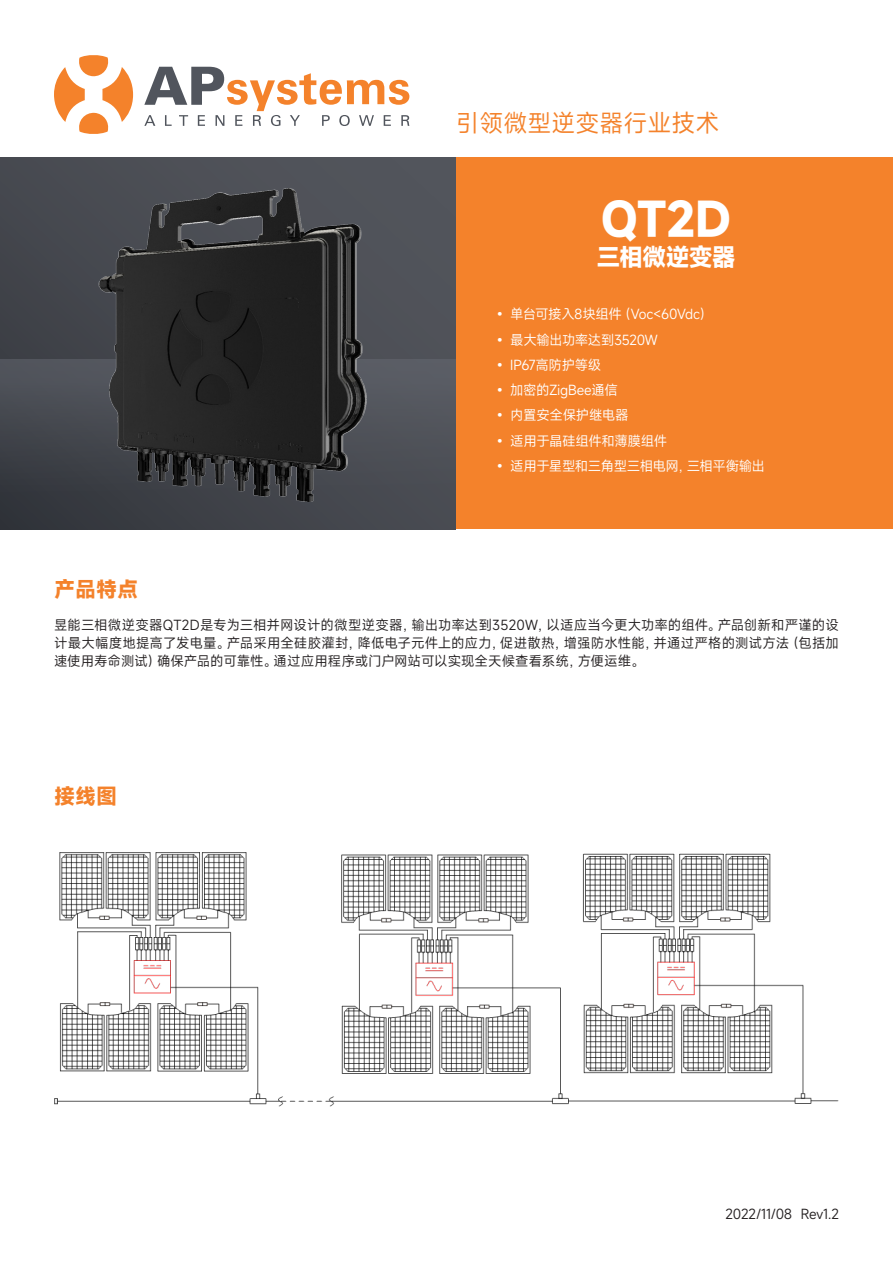
<style>
.page{position:relative;width:893px;height:1263px;background:#fff}
.page>*{position:absolute;margin:0;border:0;box-sizing:border-box;transform-origin:0 0}
.t1{font:700 45px "Mi Sans";color:#fff}
.t2{font:24px "Mi Sans";color:#f4822b}
.t3{font:700 24px "Mi Sans";letter-spacing:-.04em;color:#fff}
.t4{font:700 21px "Mi Sans";color:#f4822b}
.t5{font:13.5px/18px "Mi Sans";letter-spacing:-.01em;color:#231f20;text-align:justify}
.t6{font:13.5px "Mi Sans";letter-spacing:-.035em;color:#fff}
</style>
<div class="page">
<div style="left:455px;top:156px;width:438px;height:373px;background:#f4822b"></div>
<div style="left:0;top:158px;width:455px;height:371px;background:linear-gradient(to right,#45484e,#54575e)"></div>
<div style="left:0;top:359px;width:455px;height:170px;background:linear-gradient(to bottom,#565961,#393c42)"></div>
<img style="left:54px;top:852px;width:785px;height:254px">
<img style="left:79px;top:185px;width:305px;height:321px">
<svg style="left:54px;top:55px;width:79px;height:79px"></svg>
<svg style="left:144px;top:67px;width:265px;height:59px"></svg>
<p class="t2" style="left:455px;top:107px;width:265px">引领微型逆变器行业技术</p>
<p class="t4" style="left:54px;top:575px;width:85px">产品特点</p>
<p class="t1" style="left:601px;top:189px;width:132px">QT2D</p>
<p class="t3" style="left:596px;top:241px;width:141px">三相微逆变器</p>
<p class="t6" style="left:493px;top:305px;width:221px">• 单台可接入8块组件（Voc&lt;60Vdc）</p>
<p class="t6" style="left:493px;top:331px;width:166px">• 最大输出功率达到3520W</p>
<p class="t6" style="left:493px;top:356px;width:110px">• IP67高防护等级</p>
<p class="t6" style="left:493px;top:381px;width:126px">• 加密的ZigBee通信</p>
<p class="t6" style="left:493px;top:406px;width:137px">• 内置安全保护继电器</p>
<p class="t6" style="left:493px;top:432px;width:176px">• 适用于晶硅组件和薄膜组件</p>
<p class="t6" style="left:493px;top:457px;width:273px">• 适用于星型和三角型三相电网，三相平衡输出</p>
<p class="t5" style="left:54px;top:616px;width:786px">昱能三相微逆变器QT2D是专为三相并网设计的微型逆变器，输出功率达到3520W，以适应当今更大功率的组件。产品创新和严谨的设计最大幅度地提高了发电量。产品采用全硅胶灌封，降低电子元件上的应力，促进散热，增强防水性能，并通过严格的测试方法（包括加速使用寿命测试）确保产品的可靠性。通过应用程序或门户网站可以实现全天候查看系统，方便运维。</p>
<p class="t4" style="left:54px;top:782px;width:64px">接线图</p>
<p class="t5" style="left:726px;top:1205px;width:115px">2022/11/08 Rev1.2</p>
</div>
